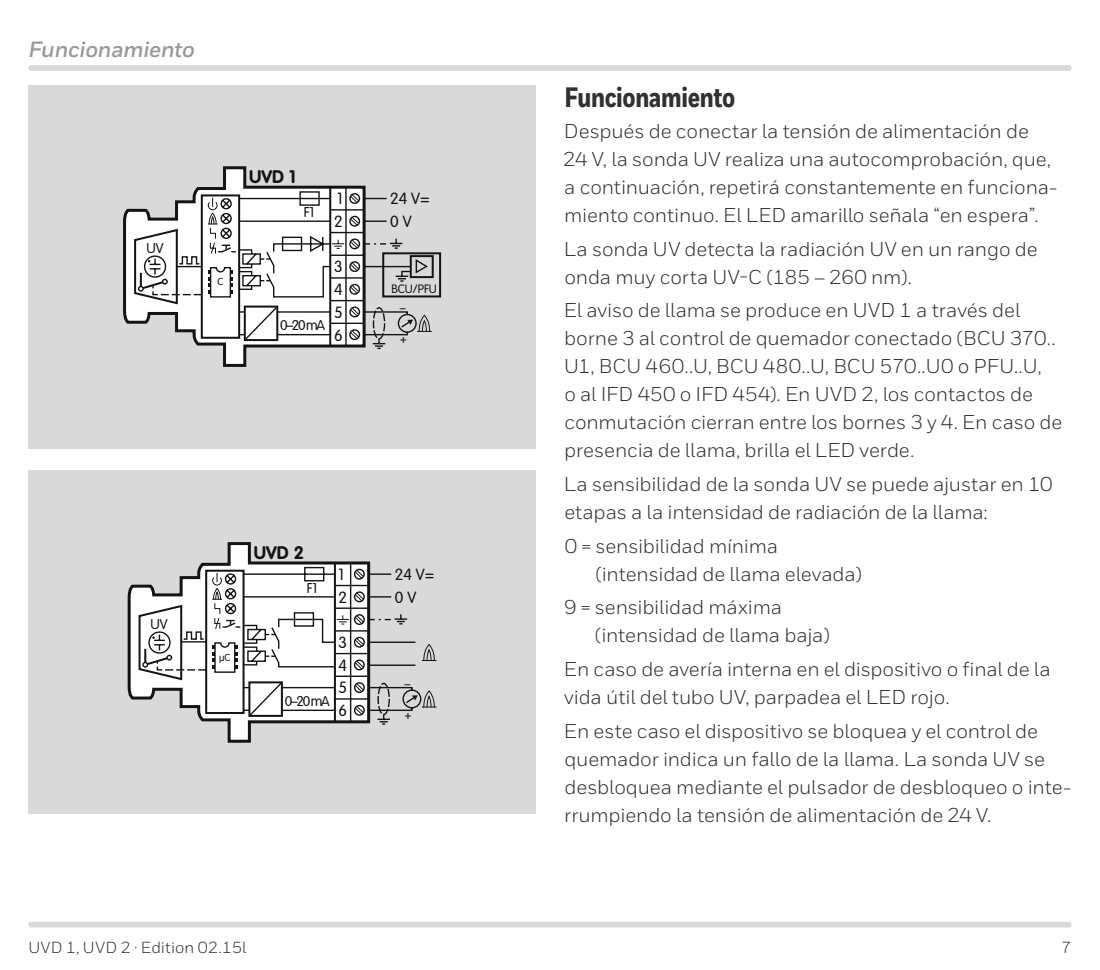
<style>
.page{position:relative;width:1100px;height:970px;background:#fff}
.page>*{position:absolute;margin:0;border:0;box-sizing:border-box;transform-origin:0 0}
.t1{font:800 28px "Honeywell Cond";letter-spacing:-.01em;color:#313130}
.t2{font:italic 700 22px "Honeywell Sans";letter-spacing:-.01em;color:#989999}
.t3{font:20px/28px "Honeywell Sans";letter-spacing:-.005em;color:#313130}
.t4{font:700 18px "VAG Rounded Std";color:#141414}
.t5{font:16px "Honeywell Sans";letter-spacing:.01em;color:#313130}
.t6{font:300 16px "VAG Rounded Std";color:#141414}
.t7{font:300 14px "VAG Rounded Std";letter-spacing:-.05em;color:#141414}
.t8{font:300 12px "VAG Rounded Std";color:#141414}
.t9{font:300 10px "VAG Rounded Std";color:#141414}
</style>
<div class="page">
<div style="left:31px;top:921px;width:1038px;height:6px;background:#d9d9da"></div>
<div style="left:31px;top:65px;width:1038px;height:6px;background:#d9d9da"></div>
<div style="left:28px;top:85px;width:508px;height:363px;background:#d9d9da"></div>
<svg style="left:123px;top:166px;width:243px;height:201px"></svg>
<hr style="left:329px;top:187px;width:2px;height:159px;background:#141414">
<hr style="left:345px;top:187px;width:2px;height:159px;background:#141414">
<div style="left:410px;top:255px;width:24px;height:23px;border:2px solid #141414"></div>
<svg style="left:133px;top:193px;width:299px;height:157px"></svg>
<div style="left:382px;top:252px;width:59px;height:45px;border:2px solid #141414"></div>
<div style="left:373px;top:307px;width:12px;height:32px;border:1px dashed #141414;border-radius:50%"></div>
<div style="left:28px;top:471px;width:508px;height:343px;background:#d9d9da"></div>
<svg style="left:128px;top:542px;width:243px;height:200px"></svg>
<hr style="left:334px;top:563px;width:2px;height:158px;background:#141414">
<hr style="left:350px;top:563px;width:1px;height:158px;background:#141414">
<svg style="left:138px;top:566px;width:298px;height:158px"></svg>
<p class="t2" style="left:28px;top:36px;width:168px">Funcionamiento</p>
<p class="t7" style="left:146px;top:240px;width:19px">UV</p>
<p class="t9" style="left:217px;top:276px;width:7px">C</p>
<p class="t4" style="left:249px;top:166px;width:48px">UVD 1</p>
<p class="t7" style="left:304px;top:204px;width:12px">F1</p>
<p class="t6" style="left:337px;top:189px;width:7px">1</p>
<p class="t6" style="left:334px;top:212px;width:10px">2</p>
<p class="t7" style="left:280px;top:317px;width:46px">0–20 mA</p>
<p class="t6" style="left:334px;top:258px;width:10px">3</p>
<p class="t6" style="left:334px;top:280px;width:10px">4</p>
<p class="t6" style="left:334px;top:303px;width:10px">5</p>
<p class="t6" style="left:334px;top:326px;width:10px">6</p>
<p class="t6" style="left:390px;top:190px;width:41px">24 V=</p>
<p class="t6" style="left:390px;top:212px;width:23px">0 V</p>
<p class="t8" style="left:391px;top:282px;width:47px">BCU/PFU</p>
<p class="t8" style="left:400px;top:301px;width:7px">–</p>
<p class="t8" style="left:400px;top:332px;width:9px">+</p>
<p class="t7" style="left:151px;top:616px;width:19px">UV</p>
<p class="t9" style="left:219px;top:651px;width:13px">µC</p>
<p class="t4" style="left:254px;top:542px;width:52px">UVD 2</p>
<p class="t7" style="left:307px;top:580px;width:12px">F1</p>
<p class="t6" style="left:338px;top:565px;width:7px">1</p>
<p class="t6" style="left:338px;top:588px;width:10px">2</p>
<p class="t7" style="left:285px;top:692px;width:46px">0–20 mA</p>
<p class="t6" style="left:338px;top:633px;width:10px">3</p>
<p class="t6" style="left:338px;top:656px;width:10px">4</p>
<p class="t6" style="left:338px;top:678px;width:10px">5</p>
<p class="t6" style="left:338px;top:701px;width:10px">6</p>
<p class="t6" style="left:395px;top:565px;width:41px">24 V=</p>
<p class="t6" style="left:395px;top:588px;width:23px">0 V</p>
<p class="t8" style="left:405px;top:676px;width:7px">–</p>
<p class="t8" style="left:405px;top:708px;width:9px">+</p>
<h1 class="t1" style="left:565px;top:80px;width:172px">Funcionamiento</h1>
<p class="t3" style="left:563px;top:117px;width:496px">Después de conectar la tensión de alimentación de 24 V, la sonda UV realiza una autocomprobación, que, a continuación, repetirá constantemente en funciona&shy;miento continuo. El LED amarillo señala “en espera”.</p>
<p class="t3" style="left:564px;top:235px;width:475px">La sonda UV detecta la radiación UV en un rango de onda muy corta UV-C (185 – 260 nm).</p>
<p class="t3" style="left:564px;top:296px;width:500px">El aviso de llama se produce en UVD 1 a través del borne 3 al control de quemador conectado (BCU 370..<br>U1, BCU 460..U, BCU 480..U, BCU 570..U0 o PFU..U,<br>o al IFD 450 o IFD 454). En UVD 2, los contactos de conmutación cierran entre los bornes 3 y 4. En caso de presencia de llama, brilla el LED verde.</p>
<p class="t3" style="left:564px;top:470px;width:490px">La sensibilidad de la sonda UV se puede ajustar en 10 etapas a la intensidad de radiación de la llama:</p>
<p class="t3" style="left:595px;top:531px;width:268px;text-indent:-31px">0 = sensibilidad mínima (intensidad de llama elevada)</p>
<p class="t3" style="left:595px;top:593px;width:236px;text-indent:-31px">9 = sensibilidad máxima (intensidad de llama baja)</p>
<p class="t3" style="left:564px;top:655px;width:488px">En caso de avería interna en el dispositivo o final de la vida útil del tubo UV, parpadea el LED rojo.</p>
<p class="t3" style="left:564px;top:716px;width:509px">En este caso el dispositivo se bloquea y el control de quemador indica un fallo de la llama. La sonda UV se desbloquea mediante el pulsador de desbloqueo o inte&shy;rrumpiendo la tensión de alimentación de 24 V.</p>
<p class="t5" style="left:28px;top:937px;width:219px">UVD 1, UVD 2 · Edition 02.15l</p>
<p class="t5" style="left:1061px;top:937px;width:11px">7</p>
</div>
